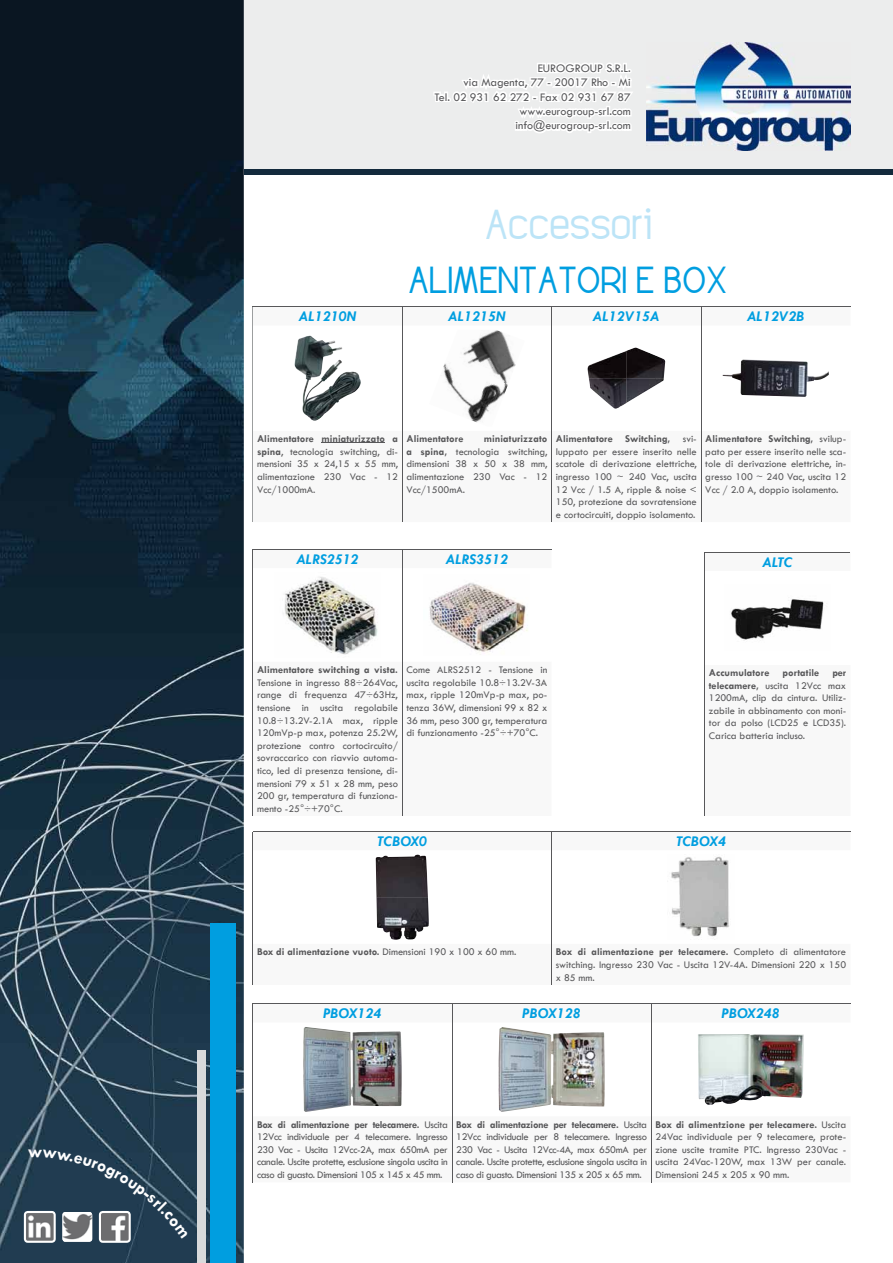
<style>
.page{position:relative;width:893px;height:1263px;background:#fff}
.page>*{position:absolute;margin:0;border:0;box-sizing:border-box;transform-origin:0 0}
.t1{font:30px "Elegan Tech";color:#bce4f7}
.t2{font:27px "Elegan Tech";color:#009ee0}
.t3{font:italic 700 15px "Tw Cen";color:#009ee0}
.t4{font:12px/14.4px "Tw Cen";color:#58585a;text-align:right}
.t5{font:10.5px/12.6px "Tw Cen";color:#58585a;text-align:justify}
.t6{font:700 10.5px "Tw Cen";color:#58585a}
.s1{font-weight:700}
.s2{font-weight:400}
</style>
<div class="page">
<svg style="left:244px;top:168px;width:649px;height:7px;background:#324555"></svg>
<div style="left:217px;top:0;width:676px;height:168px;background:#eceded"></div>
<img style="left:0;top:0;width:244px;height:1263px">
<div style="left:210px;top:923px;width:26px;height:340px;background:#009ee0"></div>
<img style="left:647px;top:43px;width:203px;height:107px">
<svg style="left:433px;top:63px;width:200px;height:70px"></svg>
<div style="left:197px;top:1050px;width:9px;height:213px;background:#d9dadb"></div>
<hr style="left:253px;top:326px;width:1px;height:105px;background:#9c9e9f">
<hr style="left:253px;top:431px;width:1px;height:91px;background:#9c9e9f">
<hr style="left:253px;top:307px;width:149px;height:1px;background:#58585a">
<hr style="left:402px;top:307px;width:150px;height:1px;background:#58585a">
<hr style="left:701px;top:307px;width:149px;height:1px;background:#58585a">
<svg style="left:701px;top:308px;width:1px;height:18px"></svg>
<hr style="left:701px;top:326px;width:1px;height:105px;background:#58585a">
<hr style="left:701px;top:431px;width:1px;height:91px;background:#58585a">
<svg style="left:402px;top:308px;width:1px;height:18px"></svg>
<hr style="left:552px;top:307px;width:149px;height:1px;background:#58585a">
<svg style="left:551px;top:308px;width:1px;height:18px"></svg>
<hr style="left:402px;top:326px;width:1px;height:105px;background:#58585a">
<hr style="left:551px;top:326px;width:1px;height:105px;background:#58585a">
<hr style="left:402px;top:431px;width:1px;height:91px;background:#58585a">
<hr style="left:551px;top:431px;width:1px;height:91px;background:#58585a">
<img style="left:294px;top:336px;width:67px;height:85px">
<img style="left:463px;top:330px;width:53px;height:40px">
<img style="left:443px;top:360px;width:65px;height:63px">
<img style="left:587px;top:351px;width:39px;height:27px">
<img style="left:626px;top:348px;width:39px;height:55px">
<img style="left:589px;top:378px;width:37px;height:31px">
<img style="left:723px;top:359px;width:106px;height:38px">
<hr style="left:321px;top:443px;width:64px;height:1px;background:#58585a">
<hr style="left:253px;top:662px;width:1px;height:154px;background:#58585a">
<svg style="left:253px;top:549px;width:299px;height:19px"></svg>
<hr style="left:402px;top:568px;width:1px;height:94px;background:#58585a">
<hr style="left:402px;top:662px;width:1px;height:154px;background:#58585a">
<img style="left:283px;top:577px;width:95px;height:78px">
<img style="left:429px;top:583px;width:99px;height:69px">
<svg style="left:704px;top:552px;width:146px;height:19px"></svg>
<hr style="left:704px;top:571px;width:1px;height:93px;background:#58585a">
<hr style="left:704px;top:664px;width:1px;height:152px;background:#58585a">
<img style="left:731px;top:599px;width:93px;height:42px">
<hr style="left:253px;top:831px;width:299px;height:1px;background:#58585a">
<hr style="left:552px;top:831px;width:298px;height:1px;background:#58585a">
<svg style="left:551px;top:832px;width:1px;height:18px"></svg>
<hr style="left:253px;top:850px;width:1px;height:94px;background:#58585a">
<hr style="left:551px;top:850px;width:1px;height:94px;background:#58585a">
<hr style="left:253px;top:944px;width:1px;height:41px;background:#58585a">
<hr style="left:551px;top:944px;width:1px;height:41px;background:#58585a">
<img style="left:376px;top:855px;width:53px;height:85px">
<img style="left:671px;top:856px;width:58px;height:81px">
<hr style="left:253px;top:1023px;width:1px;height:93px;background:#58585a">
<hr style="left:253px;top:1116px;width:1px;height:66px;background:#58585a">
<hr style="left:253px;top:1003px;width:199px;height:1px;background:#58585a">
<hr style="left:452px;top:1003px;width:199px;height:1px;background:#58585a">
<svg style="left:452px;top:1004px;width:1px;height:19px"></svg>
<hr style="left:651px;top:1003px;width:199px;height:1px;background:#58585a">
<svg style="left:651px;top:1004px;width:1px;height:19px"></svg>
<hr style="left:452px;top:1023px;width:1px;height:93px;background:#58585a">
<hr style="left:651px;top:1023px;width:1px;height:93px;background:#58585a">
<hr style="left:452px;top:1116px;width:1px;height:66px;background:#58585a">
<hr style="left:651px;top:1116px;width:1px;height:66px;background:#58585a">
<img style="left:303px;top:1027px;width:99px;height:85px">
<img style="left:499px;top:1027px;width:106px;height:85px">
<img style="left:698px;top:1034px;width:106px;height:71px">
<svg style="left:24px;top:1149px;width:164px;height:94px;background:#3d5364"></svg>
<p class="t4" style="left:434px;top:61px;width:198px">EUROGROUP S.R.L.<br>via Magenta, 77 - 20017 Rho - Mi<br>Tel. 02 931 62 272 - Fax 02 931 67 87 www.eurogroup-srl.com info@eurogroup-srl.com</p>
<h1 class="t1" style="left:485px;top:212px;width:169px">Accessori</h1>
<h2 class="t2" style="left:408px;top:268px;width:321px">ALIMENTATORI E BOX</h2>
<h3 class="t3" style="left:299px;top:308px;width:59px">AL1210N</h3>
<h3 class="t3" style="left:448px;top:308px;width:59px">AL1215N</h3>
<h3 class="t3" style="left:593px;top:308px;width:68px">AL12V15A</h3>
<h3 class="t3" style="left:747px;top:308px;width:59px">AL12V2B</h3>
<p class="t5" style="left:257px;top:432px;width:142px"><span class="s1">Alimentatore miniaturizzato a spina</span>, tecnologia switching, di&shy;mensioni 35 x 24,15 x 55 mm, alimentazione 230 Vac - 12<br>Vcc/1000mA.</p>
<p class="t6" style="left:406px;top:433px;width:58px">Alimentatore</p>
<p class="t5" style="left:406px;top:432px;width:142px;text-indent:77px"><span class="s1">miniaturizzato a spina,</span> tecnologia switching, dimensioni 38 x 50 x 38 mm, alimentazione 230 Vac - 12<br>Vcc/1500mA.</p>
<p class="t5" style="left:556px;top:432px;width:142px"><span class="s1">Alimentatore Switching,</span> svi&shy;luppato per essere inserito nelle scatole di derivazione elettriche, ingresso 100 ~ 240 Vac, uscita 12 Vcc / 1.5 A, ripple &amp; noise &lt; 150, protezione da sovratensione e cortocircuiti, doppio isolamento.</p>
<p class="t5" style="left:705px;top:432px;width:142px"><span class="s1">Alimentatore Switching,</span> svilup&shy;pato per essere inserito nelle sca&shy;tole di derivazione elettriche, in&shy;gresso 100 ~ 240 Vac, uscita 12<br>Vcc / 2.0 A, doppio isolamento.</p>
<h3 class="t3" style="left:296px;top:550px;width:64px">ALRS2512</h3>
<h3 class="t3" style="left:446px;top:550px;width:64px">ALRS3512</h3>
<p class="t6" style="left:257px;top:663px;width:142px">Alimentatore switching a vista.</p>
<p class="t5" style="left:257px;top:676px;width:142px">Tensione in ingresso 88÷264Vac, range di frequenza 47÷63Hz, tensione in uscita regolabile 10.8÷13.2V-2.1A max, ripple 120mVp-p max, potenza 25.2W, protezione contro cortocircuito/ sovraccarico con riavvio automa&shy;tico, led di presenza tensione, di&shy;mensioni 79 x 51 x 28 mm, peso 200 gr, temperatura di funziona&shy;mento -25°÷+70°C.</p>
<p class="t5" style="left:406px;top:663px;width:142px">Come ALRS2512 - Tensione in uscita regolabile 10.8÷13.2V-3A max, ripple 120mVp-p max, po&shy;tenza 36W, dimensioni 99 x 82 x 36 mm, peso 300 gr, temperatura di funzionamento -25°÷+70°C.</p>
<h3 class="t3" style="left:762px;top:553px;width:32px">ALTC</h3>
<p class="t6" style="left:709px;top:666px;width:62px">Accumulatore</p>
<p class="t6" style="left:782px;top:666px;width:38px">portatile</p>
<p class="t5" style="left:709px;top:666px;width:139px;text-indent:123px"><span class="s1">per telecamere,</span> uscita 12Vcc max 1200mA, clip da cintura. Utiliz&shy;zabile in abbinamento con moni&shy;tor da polso (LCD25 e LCD35).<br>Carica batteria incluso.</p>
<h3 class="t3" style="left:377px;top:832px;width:52px">TCBOX0</h3>
<h3 class="t3" style="left:676px;top:832px;width:52px">TCBOX4</h3>
<p class="t6" style="left:257px;top:946px;width:261px">Box di alimentazione vuoto. <span class="s2">Dimensioni 190 x 100 x 60 mm.</span></p>
<p class="t5" style="left:556px;top:946px;width:292px"><span class="s1">Box di alimentazione per telecamere.</span> Completo di alimentatore switching. Ingresso 230 Vac - Uscita 12V-4A. Dimensioni 220 x 150 x 85 mm.</p>
<h3 class="t3" style="left:323px;top:1004px;width:59px">PBOX124</h3>
<h3 class="t3" style="left:523px;top:1004px;width:59px">PBOX128</h3>
<h3 class="t3" style="left:722px;top:1004px;width:59px">PBOX248</h3>
<p class="t5" style="left:257px;top:1118px;width:192px"><span class="s1">Box di alimentazione per telecamere.</span> Uscita 12Vcc individuale per 4 telecamere. Ingresso 230 Vac - Uscita 12Vcc-2A, max 650mA per canale. Uscite protette, esclusione singola uscita in caso di guasto. Dimensioni 105 x 145 x 45 mm.</p>
<p class="t5" style="left:456px;top:1118px;width:192px"><span class="s1">Box di alimentazione per telecamere.</span> Uscita 12Vcc individuale per 8 telecamere. Ingresso 230 Vac - Uscita 12Vcc-4A, max 650mA per canale. Uscite protette, esclusione singola uscita in caso di guasto. Dimensioni 135 x 205 x 65 mm.</p>
<p class="t5" style="left:655px;top:1118px;width:192px"><span class="s1">Box di alimentzione per telecamere.</span> Uscita 24Vac individuale per 9 telecamere, prote&shy;zione uscite tramite PTC. Ingresso 230Vac - uscita 24Vac-120W, max 13W per canale.<br>Dimensioni 245 x 205 x 90 mm.</p>
</div>
